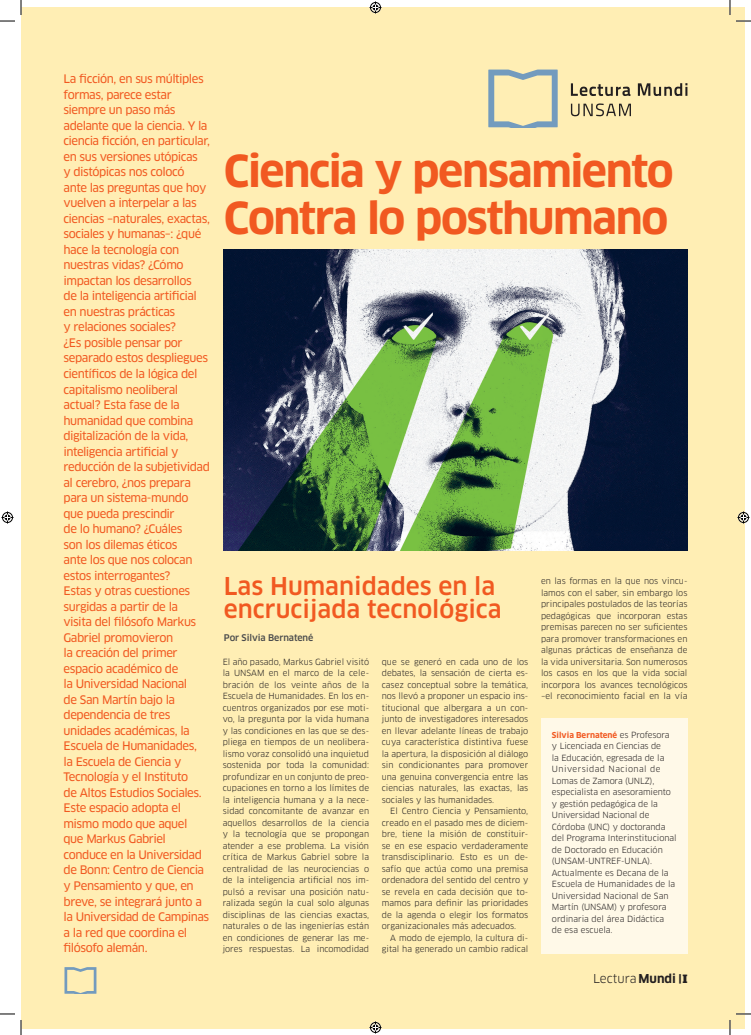
<style>
.page{position:relative;width:751px;height:1035px;background:#fff}
.page>*{position:absolute;margin:0;border:0;box-sizing:border-box;transform-origin:0 0}
.t1{font:700 43px/46px "Clan OT";letter-spacing:-.035em;color:#f15921}
.t2{font:500 24px/23px "Clan OT";color:#f15921}
.t3{font:12px "Clan OT";letter-spacing:-.005em;color:#231f20}
.t4{font:11.5px/15.5px "Clan OT News";letter-spacing:-.04em;color:#f15921}
.t5{font:700 11px "Stag";color:#231f20}
.t6{font:500 9px "Clan OT";letter-spacing:-.01em;color:#494a4b}
.t7{font:8.3px/11.5px "Clan OT";color:#231f20;text-align:justify}
.t8{font:700 8px "Clan OT";color:#f15921}
.s1{font-weight:400;font-size:8.3px;color:#231f20}
.s2{font-weight:700}
.s3{font-family:"Stag";font-weight:700}
</style>
<div class="page">
<div style="left:21px;top:7px;width:723px;height:1020px;background:#ffeeb4"></div>
<svg style="left:571px;top:83px;width:59px;height:13px"></svg>
<svg style="left:638px;top:83px;width:49px;height:13px"></svg>
<svg style="left:571px;top:103px;width:60px;height:13px"></svg>
<svg style="left:488px;top:69px;width:69px;height:58px"></svg>
<img style="left:224px;top:250px;width:463px;height:300px">
<div style="left:541px;top:718px;width:146px;height:235px;background:#fff9e8"></div>
<svg style="left:64px;top:967px;width:32px;height:26px"></svg>
<svg style="left:736px;top:20px;width:15px;height:2px"></svg>
<svg style="left:736px;top:1013px;width:15px;height:1px"></svg>
<svg style="left:0;top:0;width:22px;height:22px"></svg>
<svg style="left:0;top:1013px;width:22px;height:21px"></svg>
<svg style="left:729px;top:0;width:1px;height:15px"></svg>
<svg style="left:729px;top:1020px;width:1px;height:14px"></svg>
<svg style="left:369px;top:2px;width:12px;height:12px"></svg>
<svg style="left:369px;top:1021px;width:12px;height:12px"></svg>
<svg style="left:2px;top:511px;width:12px;height:12px"></svg>
<svg style="left:737px;top:511px;width:12px;height:12px"></svg>
<p class="t4" style="left:64px;top:71px;width:148px">La ficción, en sus múltiples formas, parece estar siempre un paso más adelante que la ciencia. Y la ciencia ficción, en particular, en sus versiones utópicas<br>y distópicas nos colocó ante las preguntas que hoy vuelven a interpelar a las ciencias –naturales, exactas, sociales y humanas–: ¿qué hace la tecnología con nuestras vidas? ¿Cómo impactan los desarrollos<br>de la inteligencia artificial en nuestras prácticas<br>y relaciones sociales?<br>¿Es posible pensar por separado estos despliegues científicos de la lógica del capitalismo neoliberal actual? Esta fase de la humanidad que combina digitalización de la vida, inteligencia artificial y reducción de la subjetividad al cerebro, ¿nos prepara para un sistema-mundo que pueda prescindir<br>de lo humano? ¿Cuáles<br>son los dilemas éticos<br>ante los que nos colocan estos interrogantes?<br>Estas y otras cuestiones surgidas a partir de la<br>visita del filósofo Markus<br>Gabriel promovieron<br>la creación del primer espacio académico de<br>la Universidad Nacional<br>de San Martín bajo la dependencia de tres unidades académicas, la<br>Escuela de Humanidades,<br>la Escuela de Ciencia y<br>Tecnología y el Instituto<br>de Altos Estudios Sociales.<br>Este espacio adopta el mismo modo que aquel que Markus Gabriel conduce en la Universidad de Bonn: Centro de Ciencia y Pensamiento y que, en breve, se integrará junto a la Universidad de Campinas a la red que coordina el filósofo alemán.</p>
<h1 class="t1" style="left:224px;top:149px;width:451px">Ciencia y pensamiento<br>Contra lo posthumano</h1>
<h2 class="t2" style="left:224px;top:575px;width:279px">Las Humanidades en la encrucijada tecnológica</h2>
<p class="t6" style="left:224px;top:632px;width:91px">Por Silvia Bernatené</p>
<p class="t7" style="left:223px;top:655px;width:148px">El año pasado, Markus Gabriel visitó la UNSAM en el marco de la cele&shy;bración de los veinte años de la Escuela de Humanidades. En los en&shy;cuentros organizados por ese moti&shy;vo, la pregunta por la vida humana y las condiciones en las que se des&shy;pliega en tiempos de un neolibera&shy;lismo voraz consolidó una inquietud sostenida por toda la comunidad: profundizar en un conjunto de preo&shy;cupaciones en torno a los límites de la inteligencia humana y a la nece&shy;sidad concomitante de avanzar en aquellos desarrollos de la ciencia y la tecnología que se propongan atender a ese problema. La visión crítica de Markus Gabriel sobre la centralidad de las neurociencias o de la inteligencia artificial nos im&shy;pulsó a revisar una posición natu&shy;ralizada según la cual solo algunas disciplinas de las ciencias exactas, naturales o de las ingenierías están en condiciones de generar las me&shy;jores respuestas. La incomodidad</p>
<p class="t7" style="left:382px;top:655px;width:148px">que se generó en cada uno de los debates, la sensación de cierta es&shy;casez conceptual sobre la temática, nos llevó a proponer un espacio ins&shy;titucional que albergara a un con&shy;junto de investigadores interesados en llevar adelante líneas de trabajo cuya característica distintiva fuese la apertura, la disposición al diálogo sin condicionantes para promover una genuina convergencia entre las ciencias naturales, las exactas, las sociales y las humanidades.</p>
<p class="t7" style="left:382px;top:805px;width:148px;text-indent:9px">El Centro Ciencia y Pensamiento, creado en el pasado mes de diciem&shy;bre, tiene la misión de constituir&shy;se en ese espacio verdaderamente transdisciplinario. Esto es un de&shy;safío que actúa como una premisa ordenadora del sentido del centro y se revela en cada decisión que to&shy;mamos para definir las prioridades de la agenda o elegir los formatos organizacionales más adecuados.</p>
<p class="t7" style="left:382px;top:931px;width:148px;text-align:right">A modo de ejemplo, la cultura di&shy;gital ha generado un cambio radical</p>
<p class="t7" style="left:541px;top:575px;width:148px">en las formas en la que nos vincu&shy;lamos con el saber, sin embargo los principales postulados de las teorías pedagógicas que incorporan estas premisas parecen no ser suficientes para promover transformaciones en algunas prácticas de enseñanza de la vida universitaria. Son numerosos los casos en los que la vida social incorpora los avances tecnológicos –el reconocimiento facial en la vía</p>
<p class="t8" style="left:552px;top:729px;width:119px">Silvia Bernatené <span class="s1">es Profesora</span></p>
<p class="t7" style="left:552px;top:740px;width:126px;text-align:left">y Licenciada en Ciencias de<br>la Educación, egresada de la<br>Universidad Nacional de<br>Lomas de Zamora (UNLZ), especialista en asesoramiento y gestión pedagógica de la<br>Universidad Nacional de<br>Córdoba (UNC) y doctoranda del Programa Interinstitucional de Doctorado en Educación (UNSAM-UNTREF-UNLA).<br>Actualmente es Decana de la<br>Escuela de Humanidades de la<br>Universidad Nacional de San<br>Martín (UNSAM) y profesora ordinaria del área Didáctica<br>de esa escuela.</p>
<h3 class="t3" style="left:593px;top:971px;width:96px">Lectura <span class="s2">Mundi</span> <span class="s3">| I</span></h3>
<h3 class="t5" style="left:587px;top:981px;width:102px">Revista de Libros | I</h3>
</div>
